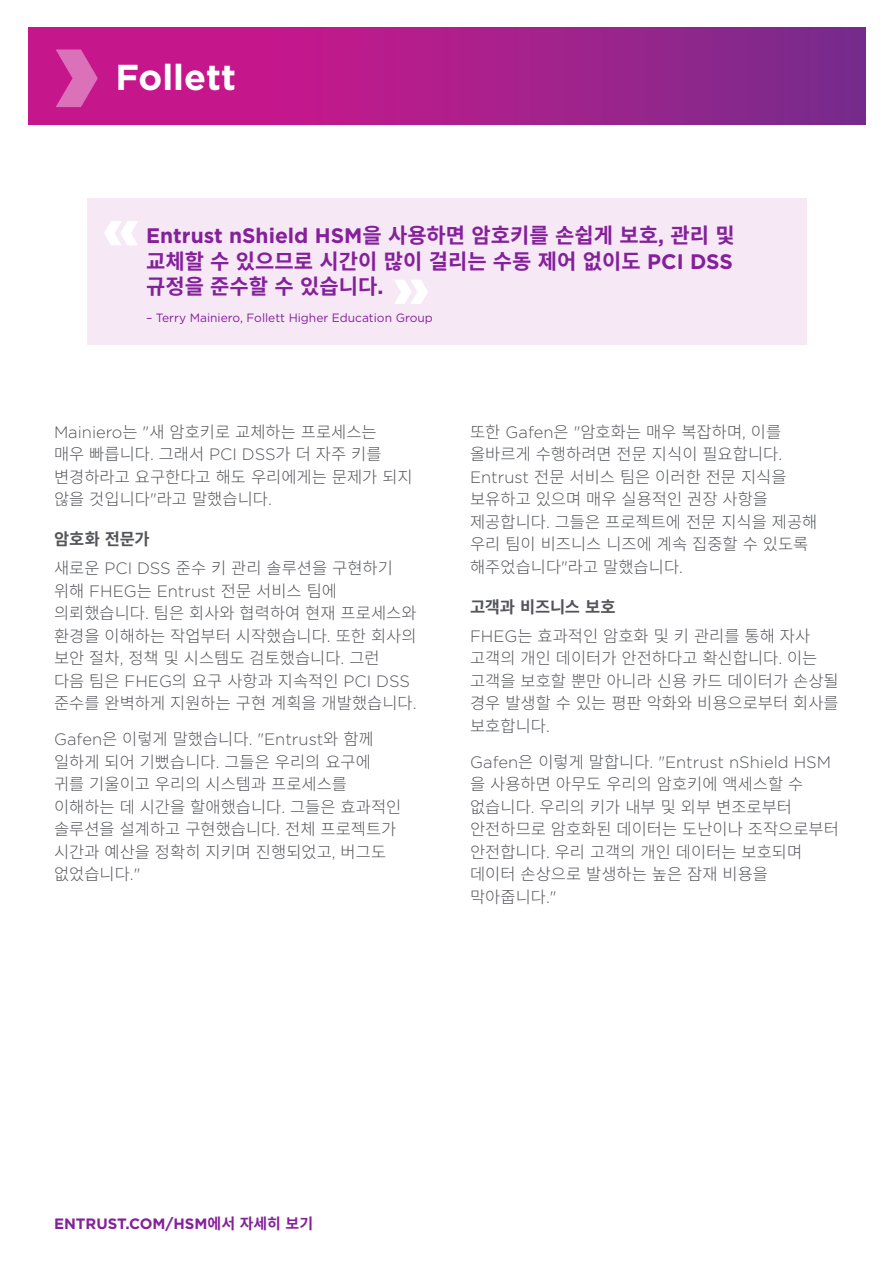
<style>
.page{position:relative;width:893px;height:1263px;background:#fff}
.page>*{position:absolute;margin:0;border:0;box-sizing:border-box;transform-origin:0 0}
.t1{font:700 36px "Gotham";color:#fff}
.t2{font:700 21px/25.5px "Noto Sans CJ Kkr";color:#85209b}
.t3{font:700 21px "Gotham";color:#85209b}
.t4{font:300 16.5px/22.5px "Noto Sans CJ Kkr";color:#54555a}
.t5{font:300 16.5px "Gotham";color:#54555a}
.t6{font:700 15px "Gotham";color:#85209b}
.t7{font:12px "Gotham";color:#85209b}
.s1{font-family:"Noto Sans CJ Kkr"}
.s2{font-family:"Gotham"}
.s3{font-weight:700}
</style>
<div class="page">
<div style="left:87px;top:198px;width:719px;height:146px;background:#f6e9f5"></div>
<svg style="left:394px;top:280px;width:34px;height:24px"></svg>
<svg style="left:104px;top:221px;width:34px;height:24px"></svg>
<svg style="left:29px;top:27px;width:837px;height:98px;background:#a91e8b"></svg>
<svg style="left:56px;top:50px;width:42px;height:57px;background:#d24da7"></svg>
<h1 class="t1" style="left:115px;top:54px;width:122px">Follett</h1>
<p class="t3" style="left:146px;top:222px;width:590px">Entrust nShield HSM<span class="s1">을 사용하면 암호키를 손쉽게 보호</span>, <span class="s1">관리 및</span></p>
<p class="t2" style="left:146px;top:249px;width:588px">교체할 수 있으므로 시간이 많이 걸리는 수동 제어 없이도 <span class="s2">PCI DSS </span>규정을 준수할 수 있습니다<span class="s2">.</span></p>
<p class="t7" style="left:146px;top:310px;width:288px">– Terry Mainiero, Follett Higher Education Group</p>
<p class="t4" style="left:54px;top:421px;width:360px"><span class="s2">Mainiero</span>는 <span class="s2">"</span>새 암호키로 교체하는 프로세스는<br>매우 빠릅니다<span class="s2">.</span> 그래서 <span class="s2">PCI DSS</span>가 더 자주 키를 변경하라고 요구한다고 해도 우리에게는 문제가 되지 않을 것입니다<span class="s2">"</span>라고 말했습니다<span class="s2">.</span></p>
<p class="t4" style="left:54px;top:525px;width:340px;line-height:29.2px"><span class="s3">암호화 전문가<br></span>새로운 <span class="s2">PCI DSS</span> 준수 키 관리 솔루션을 구현하기</p>
<p class="t5" style="left:54px;top:580px;width:285px"><span class="s1">위해</span> FHEG<span class="s1">는</span> Entrust <span class="s1">전문 서비스 팀에</span></p>
<p class="t4" style="left:54px;top:602px;width:364px">의뢰했습니다<span class="s2">.</span> 팀은 회사와 협력하여 현재 프로세스와 환경을 이해하는 작업부터 시작했습니다<span class="s2">.</span> 또한 회사의 보안 절차<span class="s2">,</span> 정책 및 시스템도 검토했습니다<span class="s2">.</span> 그런<br>다음 팀은 <span class="s2">FHEG</span>의 요구 사항과 지속적인 <span class="s2">PCI DSS </span>준수를 완벽하게 지원하는 구현 계획을 개발했습니다<span class="s2">.</span></p>
<p class="t5" style="left:54px;top:729px;width:321px">Gafen<span class="s1">은 이렇게 말했습니다</span>. "Entrust<span class="s1">와 함께</span></p>
<p class="t4" style="left:54px;top:751px;width:349px">일하게 되어 기뻤습니다<span class="s2">.</span> 그들은 우리의 요구에 귀를 기울이고 우리의 시스템과 프로세스를 이해하는 데 시간을 할애했습니다<span class="s2">.</span> 그들은 효과적인 솔루션을 설계하고 구현했습니다<span class="s2">.</span> 전체 프로젝트가 시간과 예산을 정확히 지키며 진행되었고<span class="s2">,</span> 버그도 없었습니다<span class="s2">."</span></p>
<p class="t4" style="left:470px;top:421px;width:349px">또한 <span class="s2">Gafen</span>은 <span class="s2">"</span>암호화는 매우 복잡하며<span class="s2">,</span> 이를 올바르게 수행하려면 전문 지식이 필요합니다<span class="s2">.<br>Entrust</span> 전문 서비스 팀은 이러한 전문 지식을 보유하고 있으며 매우 실용적인 권장 사항을 제공합니다<span class="s2">.</span> 그들은 프로젝트에 전문 지식을 제공해 우리 팀이 비즈니스 니즈에 계속 집중할 수 있도록 해주었습니다<span class="s2">"</span>라고 말했습니다<span class="s2">.</span></p>
<p class="t4" style="left:470px;top:592px;width:342px;line-height:29.2px"><span class="s3">고객과 비즈니스 보호<br></span><span class="s2">FHEG</span>는 효과적인 암호화 및 키 관리를 통해 자사</p>
<p class="t4" style="left:470px;top:647px;width:370px">고객의 개인 데이터가 안전하다고 확신합니다<span class="s2">.</span> 이는 고객을 보호할 뿐만 아니라 신용 카드 데이터가 손상될 경우 발생할 수 있는 평판 악화와 비용으로부터 회사를 보호합니다<span class="s2">.</span></p>
<p class="t5" style="left:470px;top:752px;width:362px">Gafen<span class="s1">은 이렇게 말합니다</span>. "Entrust nShield HSM</p>
<p class="t4" style="left:470px;top:773px;width:370px">을 사용하면 아무도 우리의 암호키에 액세스할 수 없습니다<span class="s2">.</span> 우리의 키가 내부 및 외부 변조로부터 안전하므로 암호화된 데이터는 도난이나 조작으로부터 안전합니다<span class="s2">.</span> 우리 고객의 개인 데이터는 보호되며 데이터 손상으로 발생하는 높은 잠재 비용을 막아줍니다<span class="s2">."</span></p>
<p class="t6" style="left:54px;top:1214px;width:261px">ENTRUST.COM/HSM<span class="s1">에서 자세히 보기</span></p>
</div>
